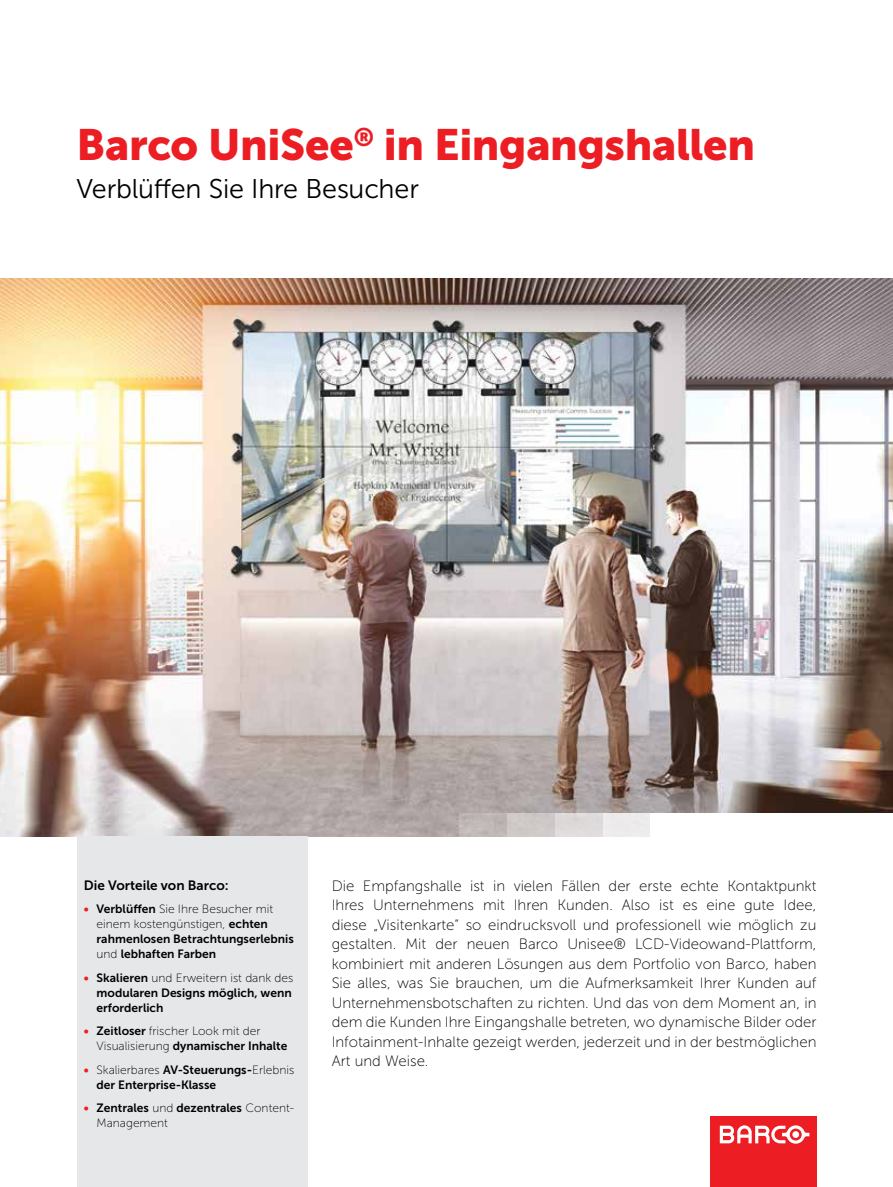
<style>
.page{position:relative;width:893px;height:1187px;background:#fff}
.page>*{position:absolute;margin:0;border:0;box-sizing:border-box;transform-origin:0 0}
.t1{font:43.5px "Museo Sans 900";letter-spacing:-.01em;color:#ed1d24}
.t2{font:27px "Museo Sans 300";letter-spacing:-.01em;color:#000}
.t3{font:15px/19.5px "Museo Sans 100";color:#000;text-align:justify}
.t4{font:13.5px "Museo Sans 700";color:#000}
.t5{font:12px/15px "Museo Sans 700";color:#000}
.t6{font:12px/15px "Museo Sans 100";color:#000}
.s1{font-family:"Museo Sans 700";color:#ed1d24}
.s2{font-family:"Museo Sans 700"}
.s3{font-family:"Museo Sans 100"}
.s4{color:#ed1d24}
</style>
<div class="page">
<img style="left:0;top:279px;width:893px;height:557px">
<div style="left:710px;top:1115px;width:106px;height:71px;background:#ed1d24"></div>
<svg style="left:720px;top:1125px;width:89px;height:18px"></svg>
<div style="left:651px;top:813px;width:242px;height:23px;background:#fff"></div>
<div style="left:603px;top:813px;width:48px;height:23px;background:#edebeb"></div>
<div style="left:555px;top:813px;width:48px;height:23px;background:#dedbdb"></div>
<div style="left:507px;top:813px;width:48px;height:23px;background:#cec8c8"></div>
<div style="left:459px;top:813px;width:48px;height:23px;background:#bfb7b6"></div>
<div style="left:77px;top:836px;width:230px;height:350px;background:#e6e7e8"></div>
<h1 class="t1" style="left:77px;top:120px;width:680px">Barco UniSee<sup>®</sup> in Eingangshallen</h1>
<h2 class="t2" style="left:77px;top:174px;width:344px">Verblüffen Sie Ihre Besucher</h2>
<p class="t4" style="left:84px;top:877px;width:147px">Die Vorteile von Barco:</p>
<p class="t6" style="left:97px;top:901px;width:178px;text-indent:-13px"><span class="s1">•</span> <span class="s2">Verblüffen</span> Sie Ihre Besucher mit einem kostengünstigen, <span class="s2">echten</span></p>
<p class="t5" style="left:97px;top:931px;width:199px">rahmenlosen Betrachtungserlebnis <span class="s3">und</span> lebhaften Farben</p>
<p class="t6" style="left:84px;top:970px;width:211px"><span class="s1">•</span> <span class="s2">Skalieren</span> und Erweitern ist dank des</p>
<p class="t5" style="left:97px;top:984px;width:197px">modularen Designs möglich, wenn erforderlich</p>
<p class="t6" style="left:84px;top:1023px;width:178px"><span class="s1">•</span> <span class="s2">Zeitloser</span> frischer Look mit der</p>
<p class="t5" style="left:97px;top:1038px;width:192px"><span class="s3">Visualisierung</span> dynamischer Inhalte</p>
<p class="t6" style="left:84px;top:1062px;width:212px"><span class="s1">•</span> Skalierbares <span class="s2">AV-Steuerungs-</span>Erlebnis</p>
<p class="t5" style="left:97px;top:1076px;width:121px">der Enterprise-Klasse</p>
<p class="t5" style="left:84px;top:1100px;width:212px"><span class="s4">•</span> Zentrales <span class="s3">und</span> dezentrales <span class="s3">Content-</span></p>
<p class="t6" style="left:97px;top:1115px;width:73px">Management</p>
<p class="t3" style="left:332px;top:875px;width:486px">Die Empfangshalle ist in vielen Fällen der erste echte Kontaktpunkt Ihres Unternehmens mit Ihren Kunden. Also ist es eine gute Idee, diese „Visitenkarte“ so eindrucksvoll und professionell wie möglich zu gestalten. Mit der neuen Barco Unisee® LCD-Videowand-Plattform, kombiniert mit anderen Lösungen aus dem Portfolio von Barco, haben Sie alles, was Sie brauchen, um die Aufmerksamkeit Ihrer Kunden auf Unternehmensbotschaften zu richten. Und das von dem Moment an, in dem die Kunden Ihre Eingangshalle betreten, wo dynamische Bilder oder Infotainment-Inhalte gezeigt werden, jederzeit und in der bestmöglichen Art und Weise.</p>
</div>
